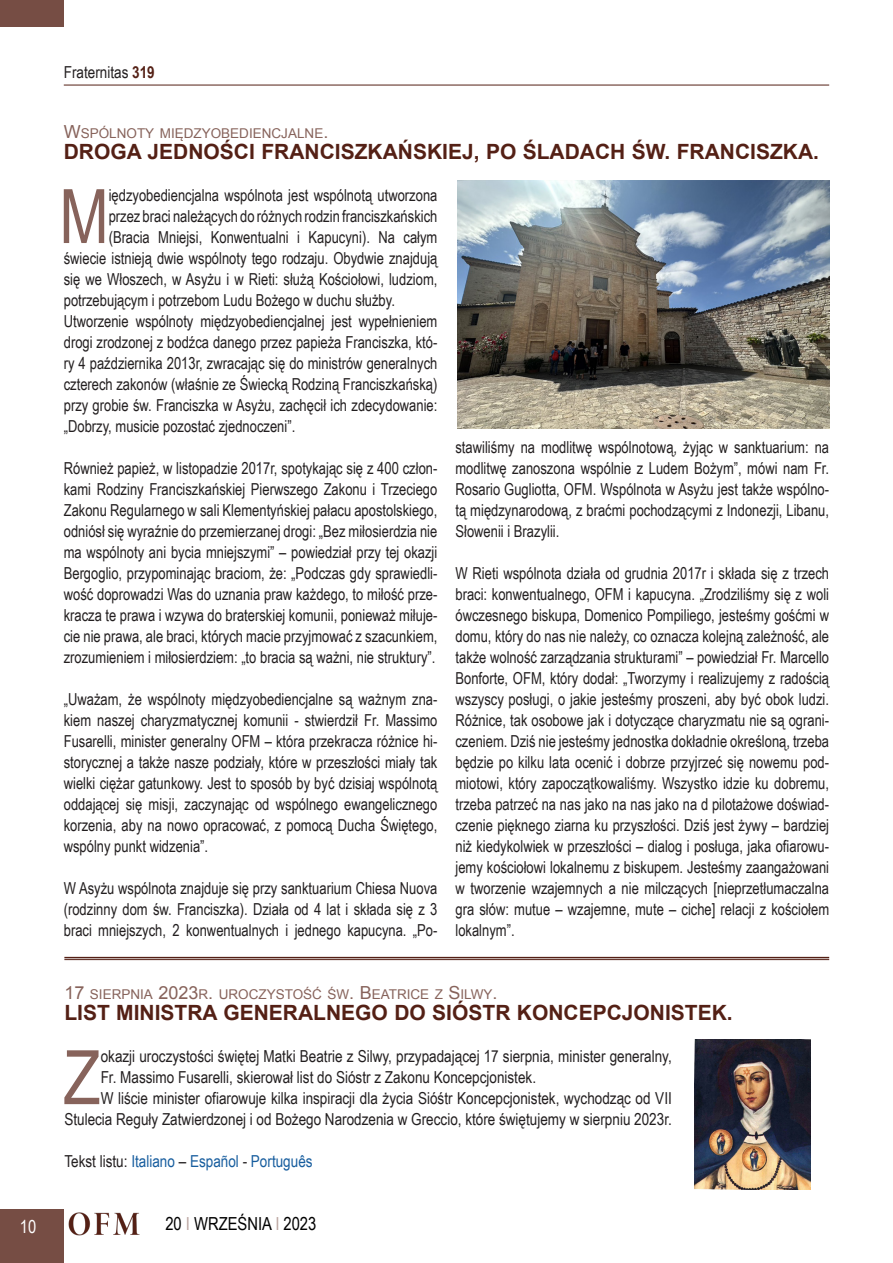
<style>
.page{position:relative;width:893px;height:1263px;background:#fff}
.page>*{position:absolute;margin:0;border:0;box-sizing:border-box;transform-origin:0 0}
.Testo_sinEspacio{font:75.15px "Arial Narrow";color:#87635b;scale:.96 1}
.Testo_sinEspacio-2{font:75.15px "Arial Narrow";color:#87635b}
.Titolo_piccolo{font:700 21px "Arial";color:#542015}
.t1{font:18px "Arial Narrow";color:#000}
.t2{font:18px "Arial Narrow";color:#fff}
.Testo_normal{font:16.5px/21px "Arial Narrow";color:#231f20;text-align:justify;scale:.96 1}
.Testo_sinEspacio-3{font:16.5px/21px "Arial Narrow";color:#231f20}
.Testo_sinEspacio-4{font:16.5px "Arial Narrow";color:#231f20;scale:.96 1}
.Testo_sinEspacio-5{font:16.5px "Arial Narrow";color:#175d9e}
.Testo_normal-2{font:16.5px "Arial Narrow";color:#231f20}
.Titolo_piccolo-2{font:13.5px "Arial";color:#87635b}
.s1{font-weight:700;color:#542015}
.s2{font-size:18px}
.s3{color:#231f20}
.s4{color:#bba6a1}
</style>
<div class="page">
<div style="left:0;top:1209px;width:64px;height:54px;background:#764d44"></div>
<hr style="left:64px;top:85px;width:765px;height:1px;background:#542015">
<div style="left:0;top:0;width:64px;height:27px;background:#764d44"></div>
<img style="left:69px;top:1212px;width:71px;height:24px">
<img style="left:457px;top:180px;width:372px;height:248px">
<hr style="left:64px;top:957px;width:765px;height:1px;background:#542015">
<hr style="left:64px;top:959px;width:765px;height:1px;background:#542015">
<img style="left:695px;top:1040px;width:115px;height:149px">
<p class="t2" style="left:20px;top:1213px;width:18px">10</p>
<p class="Testo_normal-2" style="left:64px;top:60px;width:93px">Fraternitas <span class="s1">319</span></p>
<p class="Titolo_piccolo-2" style="left:64px;top:124px;width:266px"><span class="s2">W</span>SPÓLNOTY MIĘDZYOBEDIENCJALN E<span class="s2">.</span></p>
<p class="Titolo_piccolo" style="left:64px;top:138px;width:757px">DROGA JEDNOŚCI FRANCISZKAŃSKIEJ, PO ŚLADACH ŚW. FRANCISZKA.</p>
<p class="Testo_sinEspacio" style="left:59px;top:161px;width:53px">M</p>
<p class="Testo_sinEspacio-4" style="left:109px;top:183px;width:344px">iędzyobediencjalna wspólnota jest wspólnotą utworzona</p>
<p class="Testo_sinEspacio-4" style="left:109px;top:204px;width:344px">przez braci należących do różnych rodzin franciszkańskich</p>
<p class="Testo_sinEspacio-4" style="left:109px;top:225px;width:344px">(Bracia Mniejsi, Konwentualni i Kapucyni). Na całym</p>
<p class="Testo_sinEspacio-4" style="left:64px;top:246px;width:391px">świecie istnieją dwie wspólnoty tego rodzaju. Obydwie znajdują</p>
<p class="Testo_sinEspacio-4" style="left:64px;top:267px;width:391px">się we Włoszech, w Asyżu i w Rieti: służą Kościołowi, ludziom,</p>
<p class="Testo_sinEspacio-4" style="left:64px;top:288px;width:346px">potrzebującym i potrzebom Ludu Bożego w duchu służby.</p>
<p class="Testo_normal" style="left:64px;top:310px;width:391px">Utworzenie wspólnoty międzyobediencjalnej jest wypełnieniem drogi zrodzonej z bodźca danego przez papieża Franciszka, któ&shy;ry 4 października 2013r, zwracając się do ministrów generalnych czterech zakonów (właśnie ze Świecką Rodziną Franciszkańską) przy grobie św. Franciszka w Asyżu, zachęcił ich zdecydowanie: „Dobrzy, musicie pozostać zjednoczeni”.</p>
<p class="Testo_normal" style="left:64px;top:457px;width:391px">Również papież, w listopadzie 2017r, spotykając się z 400 człon&shy;kami Rodziny Franciszkańskiej Pierwszego Zakonu i Trzeciego Zakonu Regularnego w sali Klementyńskiej pałacu apostolskiego, odniósł się wyraźnie do przemierzanej drogi: „Bez miłosierdzia nie ma wspólnoty ani bycia mniejszymi” – powiedział przy tej okazji Bergoglio, przypominając braciom, że: „Podczas gdy sprawiedli&shy;wość doprowadzi Was do uznania praw każdego, to miłość prze&shy;kracza te prawa i wzywa do braterskiej komunii, ponieważ miłuje&shy;cie nie prawa, ale braci, których macie przyjmować z szacunkiem, zrozumieniem i miłosierdziem: „to bracia są ważni, nie struktury”.</p>
<p class="Testo_normal" style="left:64px;top:688px;width:391px">„Uważam, że wspólnoty międzyobediencjalne są ważnym zna&shy;kiem naszej charyzmatycznej komunii - stwierdził Fr. Massimo Fusarelli, minister generalny OFM – która przekracza różnice hi&shy;storycznej a także nasze podziały, które w przeszłości miały tak wielki ciężar gatunkowy. Jest to sposób by być dzisiaj wspólnotą oddającej się misji, zaczynając od wspólnego ewangelicznego korzenia, aby na nowo opracować, z pomocą Ducha Świętego, wspólny punkt widzenia”.</p>
<p class="Testo_normal" style="left:64px;top:877px;width:391px">W Asyżu wspólnota znajduje się przy sanktuarium Chiesa Nuova (rodzinny dom św. Franciszka). Działa od 4 lat i składa się z 3 braci mniejszych, 2 konwentualnych i jednego kapucyna. „Po-</p>
<p class="Testo_normal" style="left:455px;top:436px;width:391px">stawiliśmy na modlitwę wspólnotową, żyjąc w sanktuarium: na modlitwę zanoszona wspólnie z Ludem Bożym”, mówi nam Fr.<br>Rosario Gugliotta, OFM. Wspólnota w Asyżu jest także wspólno&shy;tą międzynarodową, z braćmi pochodzącymi z Indonezji, Libanu, Słowenii i Brazylii.</p>
<p class="Testo_normal" style="left:455px;top:562px;width:391px">W Rieti wspólnota działa od grudnia 2017r i składa się z trzech braci: konwentualnego, OFM i kapucyna. „Zrodziliśmy się z woli ówczesnego biskupa, Domenico Pompiliego, jesteśmy gośćmi w domu, który do nas nie należy, co oznacza kolejną zależność, ale także wolność zarządzania strukturami” – powiedział Fr. Marcello Bonforte, OFM, który dodał: „Tworzymy i realizujemy z radością wszyscy posługi, o jakie jesteśmy proszeni, aby być obok ludzi.<br>Różnice, tak osobowe jak i dotyczące charyzmatu nie są ograni&shy;czeniem. Dziś nie jesteśmy jednostka dokładnie określoną, trzeba będzie po kilku lata ocenić i dobrze przyjrzeć się nowemu pod&shy;miotowi, który zapoczątkowaliśmy. Wszystko idzie ku dobremu, trzeba patrzeć na nas jako na nas jako na d pilotażowe doświad&shy;czenie pięknego ziarna ku przyszłości. Dziś jest żywy – bardziej niż kiedykolwiek w przeszłości – dialog i posługa, jaka ofiarowu&shy;jemy kościołowi lokalnemu z biskupem. Jesteśmy zaangażowani w tworzenie wzajemnych a nie milczących [nieprzetłumaczalna gra słów: mutue – wzajemne, mute – ciche] relacji z kościołem lokalnym”.</p>
<p class="Titolo_piccolo-2" style="left:64px;top:985px;width:435px"><span class="s2">17</span> SIERPN IA <span class="s2">2023</span>R<span class="s2">.</span> UROCZYSTOŚĆ ŚW<span class="s2">. B</span> EATRICE Z <span class="s2">S</span>ILWY<span class="s2">.</span></p>
<p class="Titolo_piccolo" style="left:64px;top:999px;width:670px">LIST MINISTRA GENERALNEGO DO SIÓSTR KONCEPCJONISTEK.</p>
<p class="Testo_sinEspacio-2" style="left:63px;top:1022px;width:39px">Z</p>
<p class="Testo_sinEspacio-3" style="left:101px;top:1045px;width:573px">okazji uroczystości świętej Matki Beatrie z Silwy, przypadającej 17 sierpnia, minister generalny,<br>Fr. Massimo Fusarelli, skierował list do Sióstr z Zakonu Koncepcjonistek.</p>
<p class="Testo_sinEspacio-3" style="left:64px;top:1087px;width:609px;text-align:right">W liście minister ofiarowuje kilka inspiracji dla życia Sióśtr Koncepcjonistek, wychodząc od VII<br>Stulecia Reguły Zatwierdzonej i od Bożego Narodzenia w Greccio, które świętujemy w sierpniu 2023r.</p>
<p class="Testo_sinEspacio-5" style="left:64px;top:1149px;width:250px"><span class="s3">Tekst listu:</span> Italiano <span class="s3">–</span> Español <span class="s3">-</span> Português</p>
<p class="t1" style="left:165px;top:1210px;width:152px">20 <span class="s4">I</span> WRZEŚNIA <span class="s4">I</span> 2023</p>
</div>
